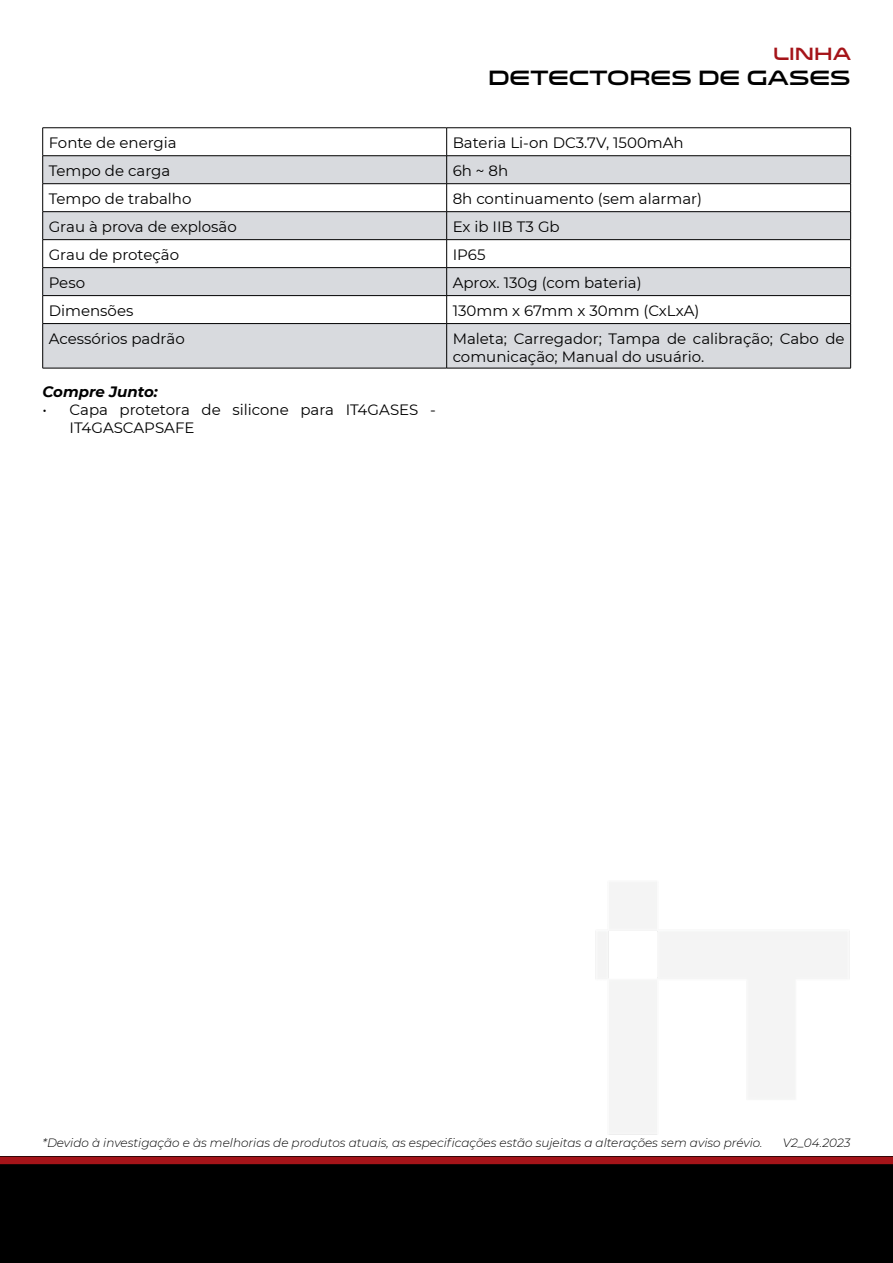
<style>
.page{position:relative;width:893px;height:1263px;background:#fff}
.page>*{position:absolute;margin:0;border:0;box-sizing:border-box;transform-origin:0 0}
.t1{font:21px "Venera 900";color:#000}
.t2{font:18px "Venera 900";color:#a51419}
.t3{font:15px/18px "Montserrat";color:#000}
.t4{font:italic 700 15px "Montserrat";color:#000}
.t5{font:italic 300 12px "Montserrat";color:#000}
</style>
<div class="page">
<div style="left:0;top:1157px;width:893px;height:106px;background:#000"></div>
<div style="left:0;top:1157px;width:893px;height:7px;background:#a51419"></div>
<svg style="left:43px;top:156px;width:807px;height:212px;fill:#d8dade"></svg>
<hr style="left:43px;top:127px;width:404px;height:1px;background:#000">
<hr style="left:447px;top:127px;width:404px;height:1px;background:#000">
<hr style="left:43px;top:155px;width:404px;height:1px;background:#000">
<hr style="left:447px;top:155px;width:404px;height:1px;background:#000">
<hr style="left:43px;top:183px;width:404px;height:1px;background:#000">
<hr style="left:447px;top:183px;width:404px;height:1px;background:#000">
<hr style="left:43px;top:211px;width:404px;height:1px;background:#000">
<hr style="left:447px;top:211px;width:404px;height:1px;background:#000">
<hr style="left:43px;top:239px;width:404px;height:1px;background:#000">
<hr style="left:447px;top:239px;width:404px;height:1px;background:#000">
<hr style="left:43px;top:267px;width:404px;height:1px;background:#000">
<hr style="left:447px;top:267px;width:404px;height:1px;background:#000">
<hr style="left:43px;top:295px;width:404px;height:1px;background:#000">
<svg style="left:42px;top:128px;width:1px;height:195px"></svg>
<hr style="left:447px;top:295px;width:404px;height:1px;background:#000">
<svg style="left:446px;top:128px;width:1px;height:195px"></svg>
<svg style="left:850px;top:128px;width:1px;height:195px"></svg>
<hr style="left:43px;top:323px;width:404px;height:1px;background:#000">
<hr style="left:42px;top:324px;width:1px;height:44px;background:#000">
<hr style="left:447px;top:323px;width:404px;height:1px;background:#000">
<hr style="left:446px;top:324px;width:1px;height:44px;background:#000">
<hr style="left:850px;top:324px;width:1px;height:44px;background:#000">
<hr style="left:43px;top:368px;width:404px;height:1px;background:#000">
<hr style="left:447px;top:368px;width:404px;height:1px;background:#000">
<p class="t2" style="left:773px;top:43px;width:79px">linha</p>
<h1 class="t1" style="left:488px;top:65px;width:364px">DETECTORES DE GASES</h1>
<p class="t3" style="left:49px;top:133px;width:130px">Fonte de energia</p>
<p class="t3" style="left:453px;top:133px;width:233px">Bateria Li-on DC3.7V, 1500mAh</p>
<p class="t3" style="left:49px;top:161px;width:123px">Tempo de carga</p>
<p class="t3" style="left:453px;top:161px;width:57px">6h ~ 8h</p>
<p class="t3" style="left:49px;top:189px;width:144px">Tempo de trabalho</p>
<p class="t3" style="left:453px;top:189px;width:251px">8h continuamento (sem alarmar)</p>
<p class="t3" style="left:49px;top:217px;width:190px">Grau à prova de explosão</p>
<p class="t3" style="left:453px;top:217px;width:109px">Ex ib IIB T3 Gb</p>
<p class="t3" style="left:49px;top:245px;width:132px">Grau de proteção</p>
<p class="t3" style="left:453px;top:245px;width:34px">IP65</p>
<p class="t3" style="left:49px;top:273px;width:38px">Peso</p>
<p class="t3" style="left:453px;top:273px;width:191px">Aprox. 130g (com bateria)</p>
<p class="t3" style="left:49px;top:301px;width:86px">Dimensões</p>
<p class="t3" style="left:453px;top:301px;width:248px">130mm x 67mm x 30mm (CxLxA)</p>
<p class="t3" style="left:49px;top:329px;width:138px">Acessórios padrão</p>
<p class="t3" style="left:453px;top:329px;width:393px">Maleta; Carregador; Tampa de calibração; Cabo de comunicação; Manual do usuário.</p>
<p class="t4" style="left:43px;top:381px;width:117px">Compre Junto:</p>
<p class="t3" style="left:70px;top:400px;width:368px;text-indent:-27px">• Capa protetora de silicone para IT4GASES -<br>IT4GASCAPSAFE</p>
<p class="t5" style="left:43px;top:1135px;width:721px">*Devido à investigação e às melhorias de produtos atuais, as especificações estão sujeitas a alterações sem aviso prévio.</p>
<p class="t5" style="left:783px;top:1135px;width:69px">V2_04.2023</p>
</div>
